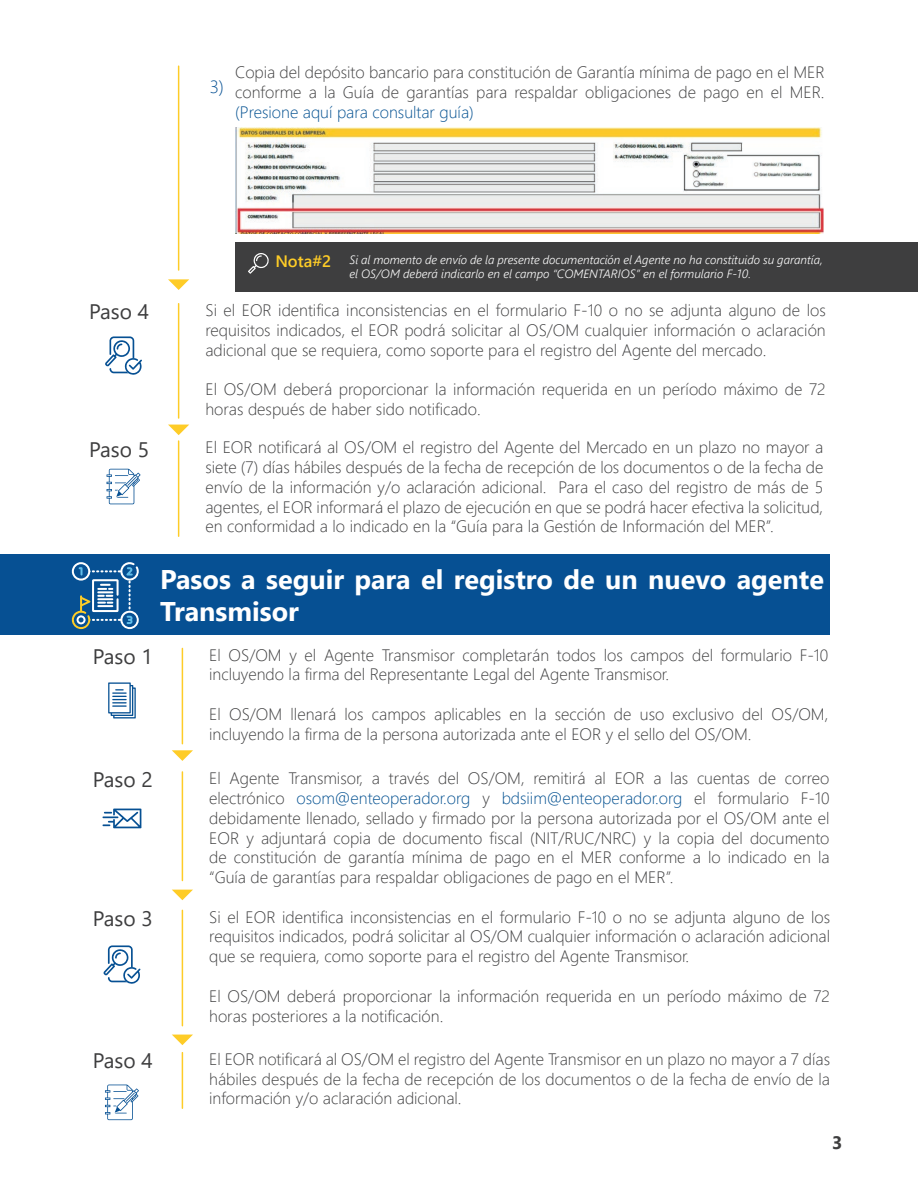
<style>
.page{position:relative;width:918px;height:1188px;background:#fff}
.page>*{position:absolute;margin:0;border:0;box-sizing:border-box;transform-origin:0 0}
.t1{font:700 27px/32.4px "Segoe UI";color:#fff}
.t2{font:21px "Segoe UI";color:#3e3e3f}
.t3{font:300 18px "Segoe UI";color:#065093}
.t4{font:700 18px "Segoe UI";color:#3e3e3f}
.t5{font:300 16.5px/19.8px "Segoe UI";color:#3e3e3f}
.t6{font:300 16.5px "Segoe UI";color:#045191}
.t7{font:italic 300 12px/14.4px "Segoe UI";color:#fff;text-align:center}
.s1{font-weight:600;font-style:normal;font-size:16.5px;color:#fecc27}
.s2{color:#045191}
</style>
<div class="page">
<div style="left:0;top:555px;width:830px;height:80px;background:#065093"></div>
<svg style="left:108px;top:682px;width:28px;height:36px"></svg>
<svg style="left:102px;top:809px;width:39px;height:19px"></svg>
<svg style="left:103px;top:945px;width:37px;height:39px"></svg>
<svg style="left:105px;top:1085px;width:34px;height:35px"></svg>
<svg style="left:107px;top:469px;width:34px;height:35px"></svg>
<hr style="left:182px;top:648px;width:1px;height:96px;background:#fecc27">
<hr style="left:182px;top:772px;width:1px;height:109px;background:#fecc27">
<hr style="left:182px;top:910px;width:1px;height:116px;background:#fecc27">
<hr style="left:182px;top:1053px;width:1px;height:55px;background:#fecc27">
<svg style="left:172px;top:750px;width:21px;height:11px"></svg>
<svg style="left:172px;top:890px;width:21px;height:10px"></svg>
<svg style="left:172px;top:1035px;width:21px;height:10px"></svg>
<svg style="left:72px;top:562px;width:67px;height:67px"></svg>
<svg style="left:105px;top:336px;width:37px;height:39px"></svg>
<hr style="left:178px;top:66px;width:1px;height:204px;background:#fecc27">
<hr style="left:178px;top:304px;width:1px;height:114px;background:#fecc27">
<hr style="left:178px;top:441px;width:1px;height:95px;background:#fecc27">
<svg style="left:168px;top:279px;width:21px;height:11px"></svg>
<svg style="left:168px;top:425px;width:21px;height:10px"></svg>
<div style="left:236px;top:242px;width:682px;height:49px;background:#3e3e3f"></div>
<svg style="left:248px;top:253px;width:21px;height:21px"></svg>
<img style="left:235px;top:128px;width:589px;height:105px">
<p class="t3" style="left:210px;top:69px;width:16px">3)</p>
<p class="t5" style="left:235px;top:61px;width:591px">Copia del depósito bancario para constitución de Garantía mínima de pago en el MER conforme a la Guía de garantías para respaldar obligaciones de pago en el MER.</p>
<p class="t6" style="left:235px;top:97px;width:240px">(Presione aquí para consultar guía)</p>
<p class="t2" style="left:89px;top:292px;width:62px">Paso 4</p>
<p class="t2" style="left:89px;top:429px;width:62px">Paso 5</p>
<p class="t7" style="left:275px;top:251px;width:549px"><span class="s1">Nota#2</span> Si al momento de envío de la presente documentación el Agente no ha constituido su garantía, el OS/OM deberá indicarlo en el campo “COMENTARIOS” en el formulario F-10.</p>
<p class="t5" style="left:205px;top:299px;width:622px;text-align:justify">Si el EOR identifica inconsistencias en el formulario F-10 o no se adjunta alguno de los requisitos indicados, el EOR podrá solicitar al OS/OM cualquier información o aclaración adicional que se requiera, como soporte para el registro del Agente del mercado.</p>
<p class="t5" style="left:205px;top:378px;width:622px">El OS/OM deberá proporcionar la información requerida en un período máximo de 72 horas después de haber sido notificado.</p>
<p class="t5" style="left:205px;top:436px;width:619px;text-align:justify">El EOR notificará al OS/OM el registro del Agente del Mercado en un plazo no mayor a siete (7) días hábiles después de la fecha de recepción de los documentos o de la fecha de envío de la información y/o aclaración adicional. Para el caso del registro de más de 5 agentes, el EOR informará el plazo de ejecución en que se podrá hacer efectiva la solicitud, en conformidad a lo indicado en la “Guía para la Gestión de Información del MER”.</p>
<h1 class="t1" style="left:160px;top:561px;width:665px">Pasos a seguir para el registro de un nuevo agente<br>Transmisor</h1>
<p class="t2" style="left:93px;top:637px;width:62px">Paso 1</p>
<p class="t5" style="left:209px;top:643px;width:621px">El OS/OM y el Agente Transmisor completarán todos los campos del formulario F-10 incluyendo la firma del Representante Legal del Agente Transmisor.</p>
<p class="t5" style="left:209px;top:703px;width:621px">El OS/OM llenará los campos aplicables en la sección de uso exclusivo del OS/OM, incluyendo la firma de la persona autorizada ante el EOR y el sello del OS/OM.</p>
<p class="t5" style="left:209px;top:767px;width:622px;text-align:justify">El Agente Transmisor, a través del OS/OM, remitirá al EOR a las cuentas de correo electrónico <span class="s2">osom@enteoperador.org</span> y <span class="s2">bdsiim@enteoperador.org</span> el formulario F-10 debidamente llenado, sellado y firmado por la persona autorizada por el OS/OM ante el EOR y adjuntará copia de documento fiscal (NIT/RUC/NRC) y la copia del documento de constitución de garantía mínima de pago en el MER conforme a lo indicado en la “Guía de garantías para respaldar obligaciones de pago en el MER”.</p>
<p class="t5" style="left:209px;top:905px;width:622px;text-align:justify">Si el EOR identifica inconsistencias en el formulario F-10 o no se adjunta alguno de los requisitos indicados, podrá solicitar al OS/OM cualquier información o aclaración adicional que se requiera, como soporte para el registro del Agente Transmisor.</p>
<p class="t5" style="left:209px;top:984px;width:622px">El OS/OM deberá proporcionar la información requerida en un período máximo de 72 horas posteriores a la notificación.</p>
<p class="t5" style="left:209px;top:1048px;width:622px;text-align:justify">El EOR notificará al OS/OM el registro del Agente Transmisor en un plazo no mayor a 7 días hábiles después de la fecha de recepción de los documentos o de la fecha de envío de la información y/o aclaración adicional.</p>
<p class="t2" style="left:93px;top:760px;width:62px">Paso 2</p>
<p class="t2" style="left:93px;top:899px;width:62px">Paso 3</p>
<p class="t2" style="left:93px;top:1041px;width:62px">Paso 4</p>
<p class="t4" style="left:832px;top:1125px;width:12px">3</p>
</div>
